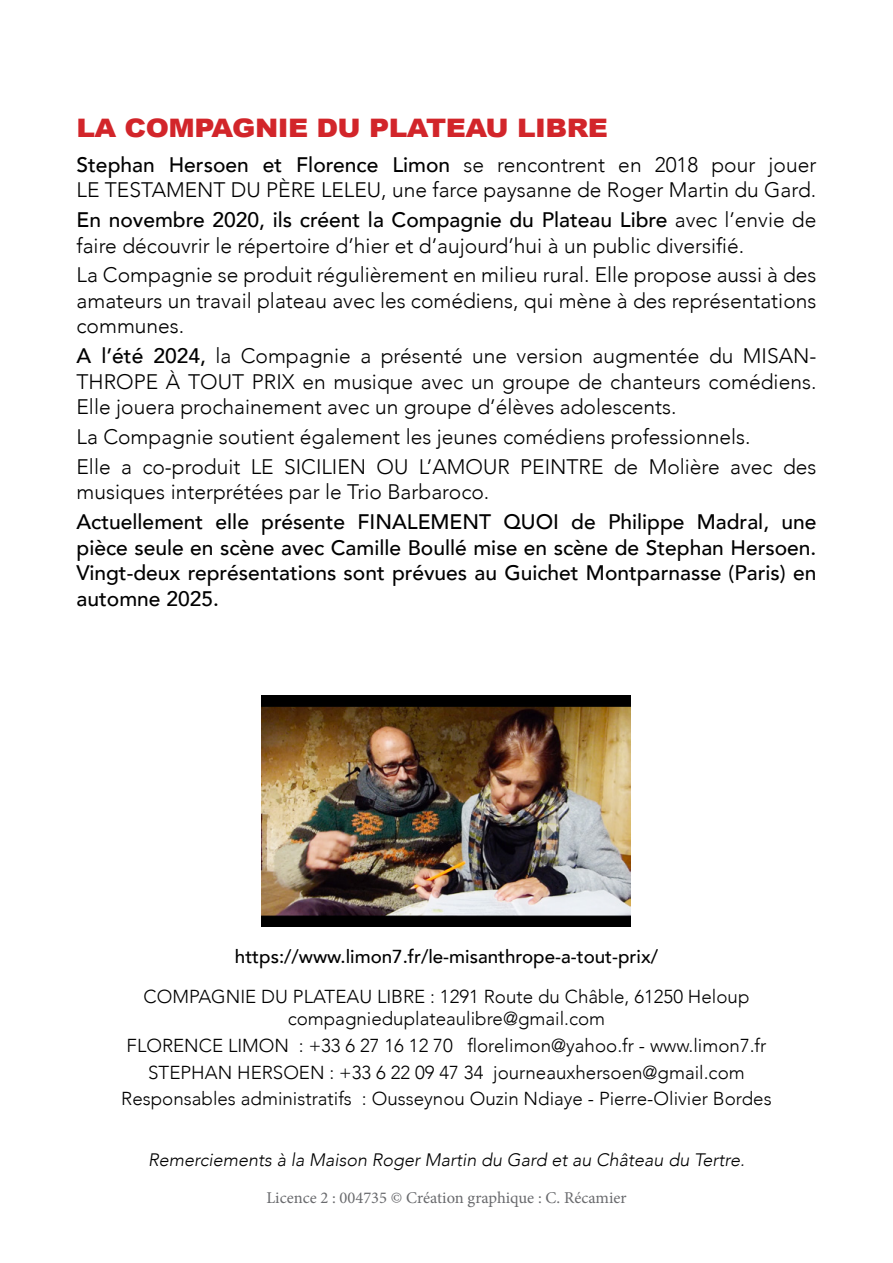
<style>
.page{position:relative;width:893px;height:1263px;background:#fff}
.page>*{position:absolute;margin:0;border:0;box-sizing:border-box;transform-origin:0 0}
.t1{font:900 25.5px "Arial";letter-spacing:-.02em;color:#d2252a;scale:1.1 1}
.t2{font:300 21px/25.5px "Avenir";color:#000}
.t3{font:500 21px/25.5px "Avenir";color:#000;text-align:justify}
.t4{font:300 18.75px/26.7px "Avenir";color:#000;text-align:center}
.t5{font:500 18.75px "Avenir";color:#000}
.t6{font:italic 300 18px "Avenir";color:#000}
.t7{font:16.5px "Minion Pro";color:#696a6d}
.s1{font-weight:500}
</style>
<div class="page">
<img style="left:261px;top:695px;width:370px;height:231px">
<p class="t1" style="left:77px;top:110px;width:485px">LA COMPAGNIE DU PLATEAU LIBRE</p>
<p class="t2" style="left:77px;top:152px;width:741px"><span class="s1">Stephan Hersoen et Florence Limon</span> se rencontrent en 2018 pour jouer<br>LE TESTAMENT DU PÈRE LELEU, une farce paysanne de Roger Martin du Gard.</p>
<p class="t2" style="left:77px;top:207px;width:741px"><span class="s1">En novembre 2020, ils créent la Compagnie du Plateau Libre</span> avec l’envie de faire découvrir le répertoire d’hier et d’aujourd’hui à un public diversifié.</p>
<p class="t2" style="left:77px;top:262px;width:741px;text-align:justify">La Compagnie se produit régulièrement en milieu rural. Elle propose aussi à des amateurs un travail plateau avec les comédiens, qui mène à des représentations communes.</p>
<p class="t2" style="left:77px;top:343px;width:741px;text-align:justify"><span class="s1">A l’été 2024,</span> la Compagnie a présenté une version augmentée du MISAN-THROPE À TOUT PRIX en musique avec un groupe de chanteurs comédiens.<br>Elle jouera prochainement avec un groupe d’élèves adolescents.</p>
<p class="t2" style="left:77px;top:422px;width:741px;line-height:29.7px">La Compagnie soutient également les jeunes comédiens professionnels.<br>Elle a co-produit LE SICILIEN OU L’AMOUR PEINTRE de Molière avec des</p>
<p class="t2" style="left:77px;top:479px;width:414px">musiques interprétées par le Trio Barbaroco.</p>
<p class="t3" style="left:77px;top:508px;width:741px">Actuellement elle présente FINALEMENT QUOI de Philippe Madral, une pièce seule en scène avec Camille Boullé mise en scène de Stephan Hersoen.<br>Vingt-deux représentations sont prévues au Guichet Montparnasse (Paris) en automne 2025.</p>
<p class="t5" style="left:235px;top:940px;width:425px">https://www.limon7.fr/le-misanthrope-a-tout-prix/</p>
<p class="t4" style="left:144px;top:985px;width:607px;line-height:22.5px">COMPAGNIE DU PLATEAU LIBRE : 1291 Route du Châble, 61250 Heloup compagnieduplateaulibre@gmail.com</p>
<p class="t4" style="left:121px;top:1032px;width:652px">FLORENCE LIMON : +33 6 27 16 12 70 florelimon@yahoo.fr - www.limon7.fr<br>STEPHAN HERSOEN : +33 6 22 09 47 34 journeauxhersoen@gmail.com<br>Responsables administratifs : Ousseynou Ouzin Ndiaye - Pierre-Olivier Bordes</p>
<p class="t6" style="left:148px;top:1149px;width:598px">Remerciements à la Maison Roger Martin du Gard et au Château du Tertre.</p>
<p class="t7" style="left:266px;top:1186px;width:362px">Licence 2 : 004735 © Création graphique : C. Récamier</p>
</div>
